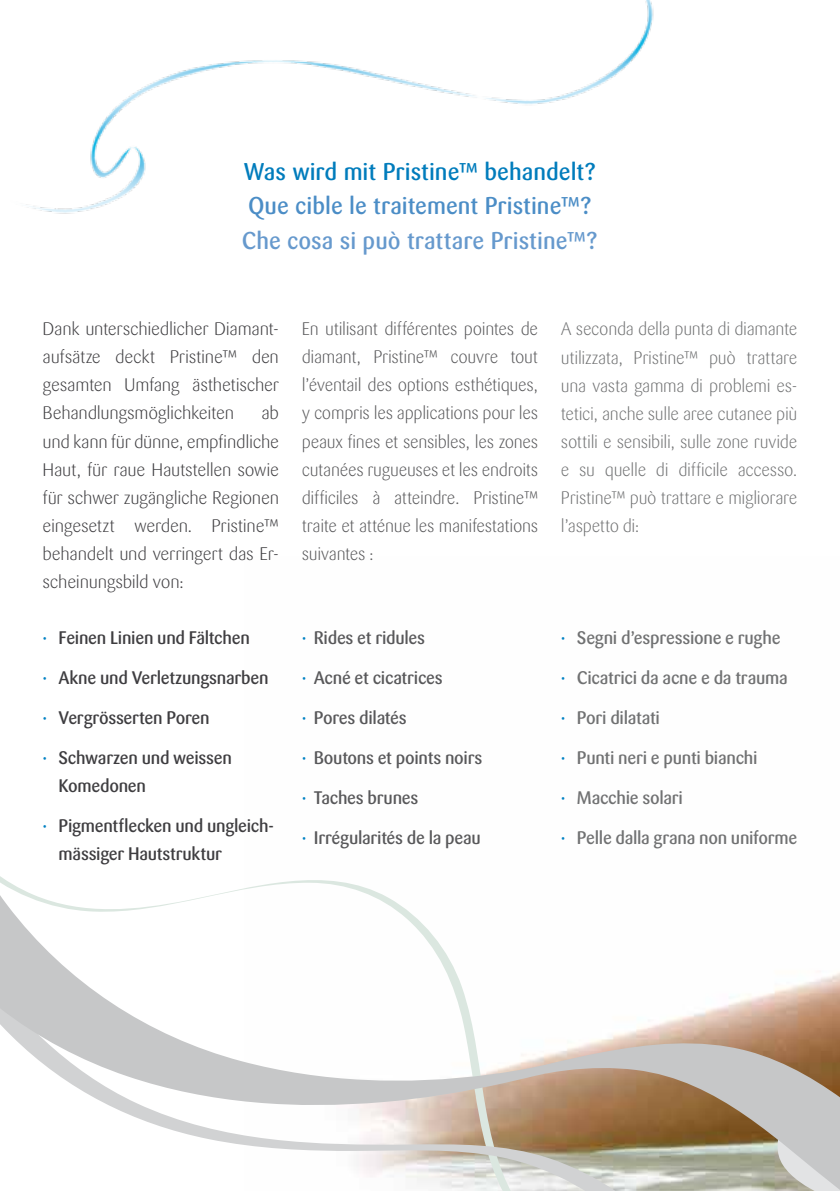
<style>
.page{position:relative;width:840px;height:1191px;background:#fff}
.page>*{position:absolute;margin:0;border:0;box-sizing:border-box;transform-origin:0 0}
.t1{font:500 24px "Sari";color:#4b8dc6;scale:.95 1}
.t2{font:500 24px "Sari";color:#6699cd;scale:.95 1}
.t3{font:500 24px "Sari";color:#007cbc;scale:.95 1}
.t4{font:300 18px/28px "Sari";letter-spacing:-.02em;color:#3e3d40;text-align:justify}
.t5{font:300 18px/28px "Sari";letter-spacing:-.02em;color:#58585a;text-align:justify;scale:.95 1}
.t6{font:300 18px/28px "Sari";letter-spacing:-.02em;color:#707172;text-align:justify;scale:.95 1}
.t7{font:500 18px/28px "Sari";letter-spacing:-.015em;color:#3e3d40;scale:.95 1}
.t8{font:500 18px "Sari";letter-spacing:-.015em;color:#707172;scale:.95 1}
.t9{font:500 18px "Sari";letter-spacing:-.015em;color:#58585a;scale:.95 1}
.s1{color:#0081c3}
</style>
<div class="page">
<img style="left:26px;top:0;width:628px;height:214px">
<svg style="left:0;top:876px;width:839px;height:315px"></svg>
<h1 class="t3" style="left:243px;top:158px;width:372px">Was wird mit Pristine™ behandelt?</h1>
<h1 class="t1" style="left:248px;top:192px;width:363px">Que cible le traitement Pristine™?</h1>
<h1 class="t2" style="left:242px;top:226px;width:376px">Che cosa si può trattare Pristine™?</h1>
<p class="t4" style="left:43px;top:315px;width:238px">Dank unterschiedlicher Diamant&shy;aufsätze deckt Pristine™ den gesamten Umfang ästhetischer Behandlungsmöglichkeiten</p>
<p class="t4" style="left:43px;top:399px;width:238px;text-indent:218px">ab und kann für dünne, empfindliche Haut, für raue Hautstellen sowie für schwer zugängliche Regionen eingesetzt werden. Pristine™ behandelt und verringert das Er&shy;scheinungsbild von:</p>
<p class="t7" style="left:43px;top:623px;width:220px"><span class="s1">·</span> Feinen Linien und Fältchen</p>
<p class="t7" style="left:43px;top:663px;width:239px"><span class="s1">·</span> Akne und Verletzungsnarben</p>
<p class="t7" style="left:43px;top:703px;width:177px"><span class="s1">·</span> Vergrösserten Poren</p>
<p class="t7" style="left:59px;top:743px;width:184px;text-indent:-16px"><span class="s1">·</span> Schwarzen und weissen<br>Komedonen</p>
<p class="t7" style="left:59px;top:811px;width:228px;text-indent:-16px"><span class="s1">·</span> Pigmentflecken und ungleich&shy;mässiger Hautstruktur</p>
<p class="t5" style="left:301px;top:315px;width:250px">En utilisant différentes pointes de diamant, Pristine™ couvre tout l’éventail des options esthétiques, y compris les applications pour les peaux fines et sensibles, les zones cutanées rugueuses et les endroits difficiles à atteindre. Pristine™ traite et atténue les manifestations suivantes :</p>
<p class="t9" style="left:301px;top:626px;width:131px"><span class="s1">·</span> Rides et ridules</p>
<p class="t9" style="left:301px;top:666px;width:150px"><span class="s1">·</span> Acné et cicatrices</p>
<p class="t9" style="left:301px;top:706px;width:112px"><span class="s1">·</span> Pores dilatés</p>
<p class="t9" style="left:301px;top:746px;width:191px"><span class="s1">·</span> Boutons et points noirs</p>
<p class="t9" style="left:301px;top:786px;width:124px"><span class="s1">·</span> Taches brunes</p>
<p class="t9" style="left:301px;top:826px;width:190px"><span class="s1">·</span> Irrégularités de la peau</p>
<p class="t6" style="left:560px;top:315px;width:250px">A seconda della punta di diamante utilizzata, Pristine™ può trattare una vasta gamma di problemi es&shy;tetici, anche sulle aree cutanee più sottili e sensibili, sulle zone ruvide e su quelle di difficile accesso.<br>Pristine™ può trattare e migliorare l’aspetto di:</p>
<p class="t8" style="left:560px;top:627px;width:232px"><span class="s1">·</span> Segni d’espressione e rughe</p>
<p class="t8" style="left:560px;top:667px;width:240px"><span class="s1">·</span> Cicatrici da acne e da trauma</p>
<p class="t8" style="left:560px;top:707px;width:106px"><span class="s1">·</span> Pori dilatati</p>
<p class="t8" style="left:560px;top:747px;width:208px"><span class="s1">·</span> Punti neri e punti bianchi</p>
<p class="t8" style="left:560px;top:787px;width:130px"><span class="s1">·</span> Macchie solari</p>
<p class="t8" style="left:560px;top:827px;width:250px"><span class="s1">·</span> Pelle dalla grana non uniforme</p>
</div>
